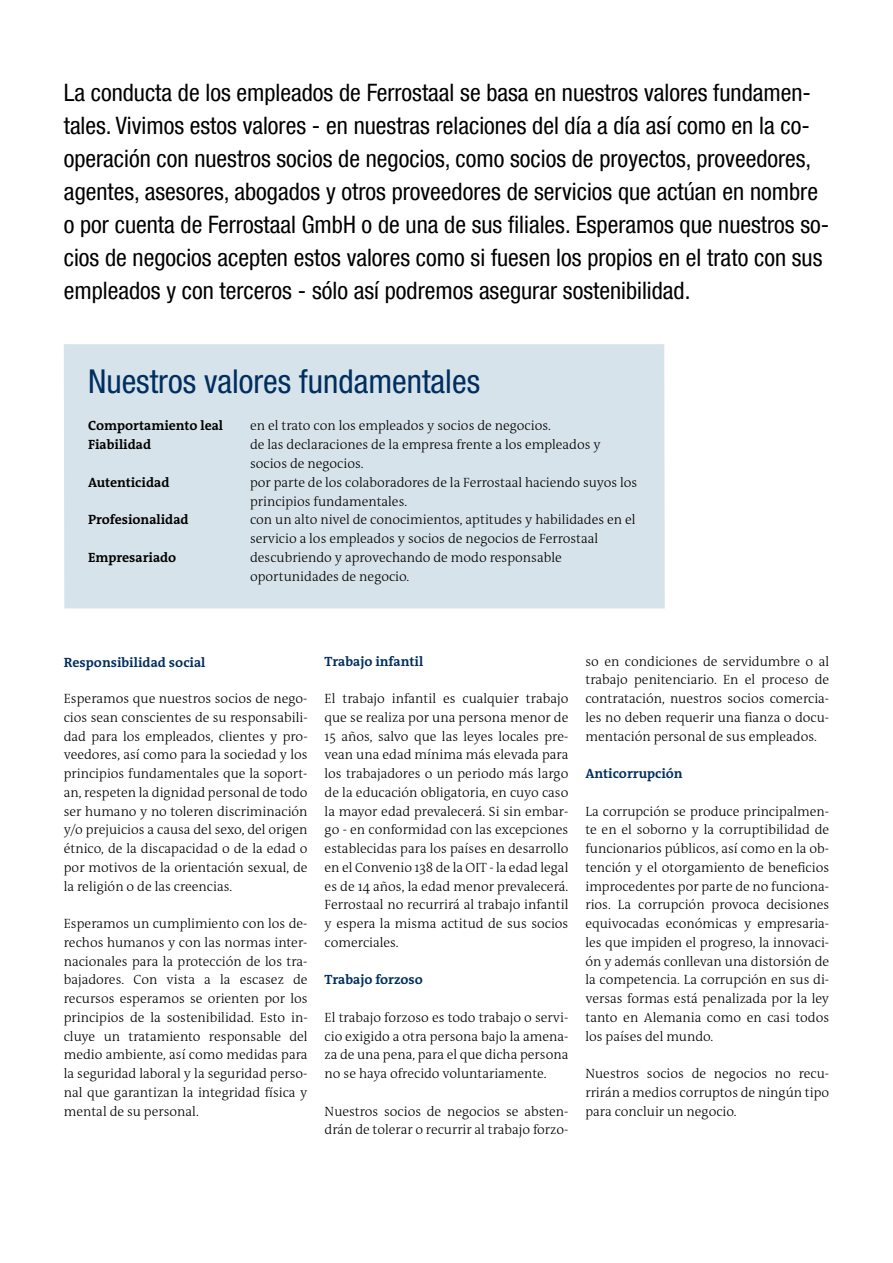
<style>
.page{position:relative;width:893px;height:1263px;background:#fff}
.page>*{position:absolute;margin:0;border:0;box-sizing:border-box;transform-origin:0 0}
.t1{font:condensed 33px "Helvetica Neue LT";color:#002e5e}
.t2{font:condensed 24px/33px "Helvetica Neue LT Com";color:#000}
.t3{font:300 13.5px/18.8px "The Antiqua B W3";color:#000;text-align:justify}
.t4{font:700 13.5px "The Antiqua B W7";color:#000}
.t5{font:700 13.5px "The Antiqua B W7";color:#002e5e}
</style>
<div class="page">
<div style="left:64px;top:344px;width:601px;height:265px;background:#d7e3ea"></div>
<p class="t2" style="left:64px;top:76px;width:767px">La conducta de los empleados de Ferrostaal se basa en nuestros valores fundamen&shy;tales. Vivimos estos valores - en nuestras relaciones del día a día así como en la co&shy;operación con nuestros socios de negocios, como socios de proyectos, proveedores, agentes, asesores, abogados y otros proveedores de servicios que actúan en nombre o por cuenta de Ferrostaal GmbH o de una de sus filiales. Esperamos que nuestros so&shy;cios de negocios acepten estos valores como si fuesen los propios en el trato con sus empleados y con terceros - sólo así podremos asegurar sostenibilidad.</p>
<h1 class="t1" style="left:88px;top:362px;width:394px">Nuestros valores fundamentales</h1>
<p class="t4" style="left:88px;top:417px;width:137px">Comportamiento leal</p>
<p class="t3" style="left:250px;top:417px;width:302px">en el trato con los empleados y socios de negocios.</p>
<p class="t4" style="left:88px;top:436px;width:65px">Fiabilidad</p>
<p class="t3" style="left:250px;top:435px;width:352px">de las declaraciones de la empresa frente a los empleados y socios de negocios.</p>
<p class="t4" style="left:88px;top:473px;width:83px">Autenticidad</p>
<p class="t3" style="left:250px;top:473px;width:389px">por parte de los colaboradores de la Ferrostaal haciendo suyos los principios fundamentales.</p>
<p class="t4" style="left:88px;top:511px;width:102px">Profesionalidad</p>
<p class="t3" style="left:250px;top:510px;width:387px">con un alto nivel de conocimientos, aptitudes y habilidades en el servicio a los empleados y socios de negocios de Ferrostaal</p>
<p class="t4" style="left:88px;top:548px;width:90px">Empresariado</p>
<p class="t3" style="left:250px;top:548px;width:313px">descubriendo y aprovechando de modo responsable oportunidades de negocio.</p>
<p class="t5" style="left:64px;top:654px;width:143px">Responsibilidad social</p>
<p class="t3" style="left:64px;top:689px;width:245px">Esperamos que nuestros socios de nego&shy;cios sean conscientes de su responsabili&shy;dad para los empleados, clientes y pro&shy;veedores, así como para la sociedad y los principios fundamentales que la soport&shy;an, respeten la dignidad personal de todo ser humano y no toleren discriminación y/o prejuicios a causa del sexo, del origen étnico, de la discapacidad o de la edad o por motivos de la orientación sexual, de la religión o de las creencias.</p>
<p class="t3" style="left:64px;top:914px;width:245px">Esperamos un cumplimiento con los de&shy;rechos humanos y con las normas inter&shy;nacionales para la protección de los tra&shy;bajadores. Con vista a la escasez de recursos esperamos se orienten por los principios de la sostenibilidad. Esto in&shy;cluye un tratamiento responsable del medio ambiente, así como medidas para la seguridad laboral y la seguridad perso&shy;nal que garantizan la integridad física y mental de su personal.</p>
<p class="t5" style="left:325px;top:652px;width:100px">Trabajo infantil</p>
<p class="t3" style="left:325px;top:689px;width:245px">El trabajo infantil es cualquier trabajo que se realiza por una persona menor de 15 años, salvo que las leyes locales pre&shy;vean una edad mínima más elevada para los trabajadores o un periodo más largo de la educación obligatoria, en cuyo caso la mayor edad prevalecerá. Si sin embar&shy;go - en conformidad con las excepciones establecidas para los países en desarrollo en el Convenio 138 de la OIT - la edad legal es de 14 años, la edad menor prevalecerá.<br>Ferrostaal no recurrirá al trabajo infantil y espera la misma actitud de sus socios comerciales.</p>
<p class="t5" style="left:325px;top:971px;width:100px">Trabajo forzoso</p>
<p class="t3" style="left:325px;top:1008px;width:245px">El trabajo forzoso es todo trabajo o servi&shy;cio exigido a otra persona bajo la amena&shy;za de una pena, para el que dicha persona no se haya ofrecido voluntariamente.</p>
<p class="t3" style="left:325px;top:1102px;width:245px">Nuestros socios de negocios se absten&shy;drán de tolerar o recurrir al trabajo forzo-</p>
<p class="t3" style="left:585px;top:652px;width:245px">so en condiciones de servidumbre o al trabajo penitenciario. En el proceso de contratación, nuestros socios comercia&shy;les no deben requerir una fianza o docu&shy;mentación personal de sus empleados.</p>
<p class="t5" style="left:585px;top:765px;width:99px">Anticorrupción</p>
<p class="t3" style="left:585px;top:802px;width:245px">La corrupción se produce principalmen&shy;te en el soborno y la corruptibilidad de funcionarios públicos, así como en la ob&shy;tención y el otorgamiento de beneficios improcedentes por parte de no funciona&shy;rios. La corrupción provoca decisiones equivocadas económicas y empresaria&shy;les que impiden el progreso, la innovaci&shy;ón y además conllevan una distorsión de la competencia. La corrupción en sus di&shy;versas formas está penalizada por la ley tanto en Alemania como en casi todos los países del mundo.</p>
<p class="t3" style="left:585px;top:1064px;width:245px">Nuestros socios de negocios no recu&shy;rrirán a medios corruptos de ningún tipo para concluir un negocio.</p>
</div>
